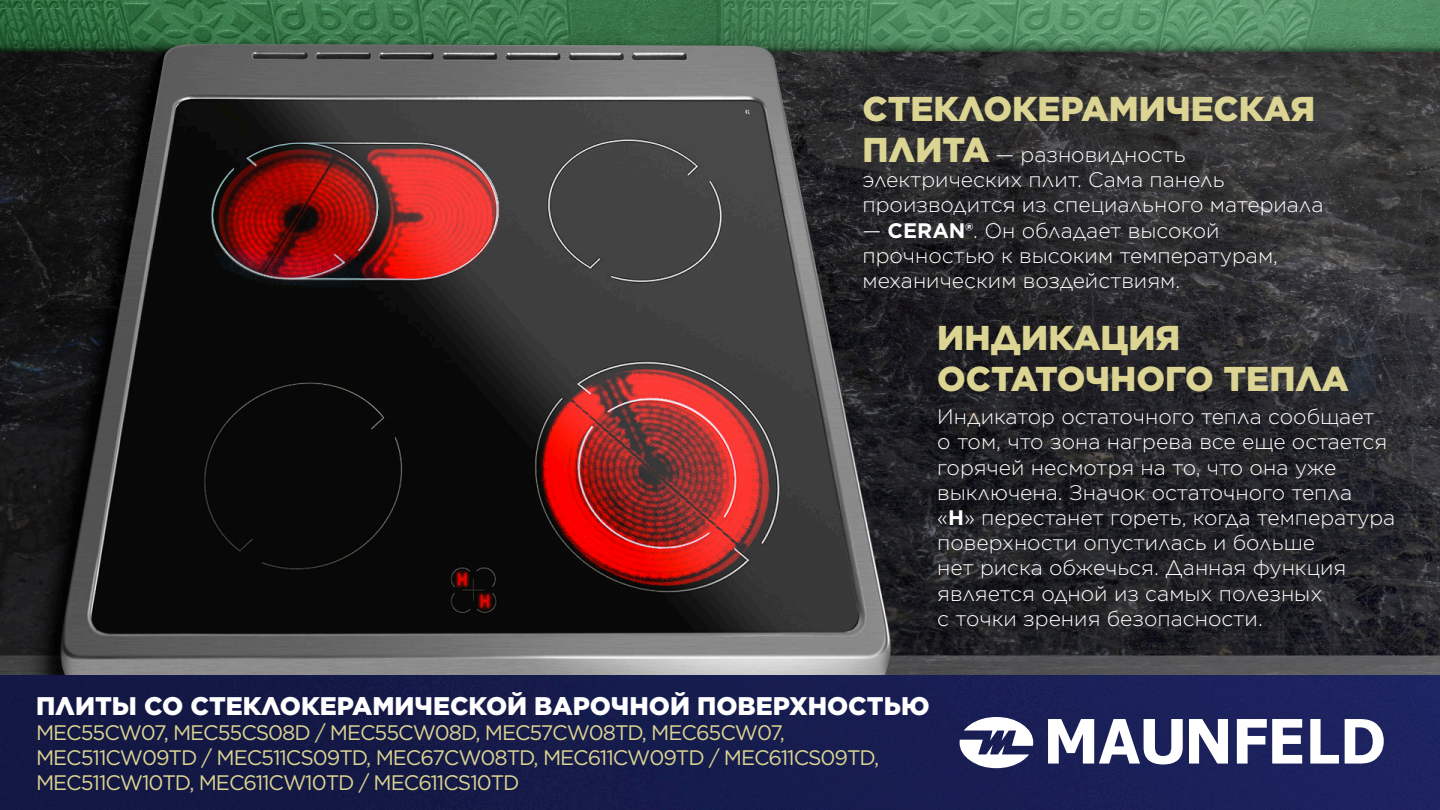
<style>
.page{position:relative;width:1440px;height:810px;background:#fff}
.page>*{position:absolute;margin:0;border:0;box-sizing:border-box;transform-origin:0 0}
.t1{font:900 34.5px/41.4px "Gotham";color:#dbd492}
.t2{font:900 25.5px "Gotham";color:#fff}
.t3{font:300 21px/25.2px "Gotham";color:#fff}
.t4{font:21px/25.2px "Gotham";letter-spacing:-.05em;color:#dbd492}
.s1{font-weight:900;font-size:34.5px;color:#dbd492}
.s2{font-weight:700}
</style>
<div class="page">
<img style="left:0;top:0;width:1440px;height:810px">
<svg style="left:960px;top:717px;width:424px;height:51px"></svg>
<p class="t1" style="left:862px;top:87px;width:454px">СТЕКЛОКЕРАМИЧЕСКАЯ</p>
<p class="t3" style="left:862px;top:141px;width:463px"><span class="s1">ПЛИТА</span> — разновидность электрических плит. Сама панель производится из специального материала</p>
<p class="t3" style="left:862px;top:217px;width:417px">— <span class="s2">CERAN®</span>. Он обладает высокой прочностью к высоким температурам, механическим воздействиям.</p>
<p class="t1" style="left:937px;top:317px;width:413px">ИНДИКАЦИЯ<br>ОСТАТОЧНОГО ТЕПЛА</p>
<p class="t3" style="left:937px;top:404px;width:460px">Индикатор остаточного тепла сообщает<br>о том, что зона нагрева все еще остается горячей несмотря на то, что она уже выключена. Значок остаточного тепла<br>«<span class="s2">Н</span>» перестанет гореть, когда температура поверхности опустилась и больше<br>нет риска обжечься. Данная функция является одной из самых полезных<br>с точки зрения безопасности.</p>
<p class="t2" style="left:36px;top:688px;width:895px">ПЛИТЫ СО СТЕКЛОКЕРАМИЧЕСКОЙ ВАРОЧНОЙ ПОВЕРХНОСТЬЮ</p>
<p class="t4" style="left:36px;top:720px;width:845px">MEC55CW07, MEC55CS08D / MEC55CW08D, MEC57CW08TD, MEC65CW07,<br>MEC511CW09TD / MEC511CS09TD, MEC67CW08TD, MEC611CW09TD / MEC611CS09TD,<br>MEC511CW10TD, MEC611CW10TD / MEC611CS10TD</p>
</div>
